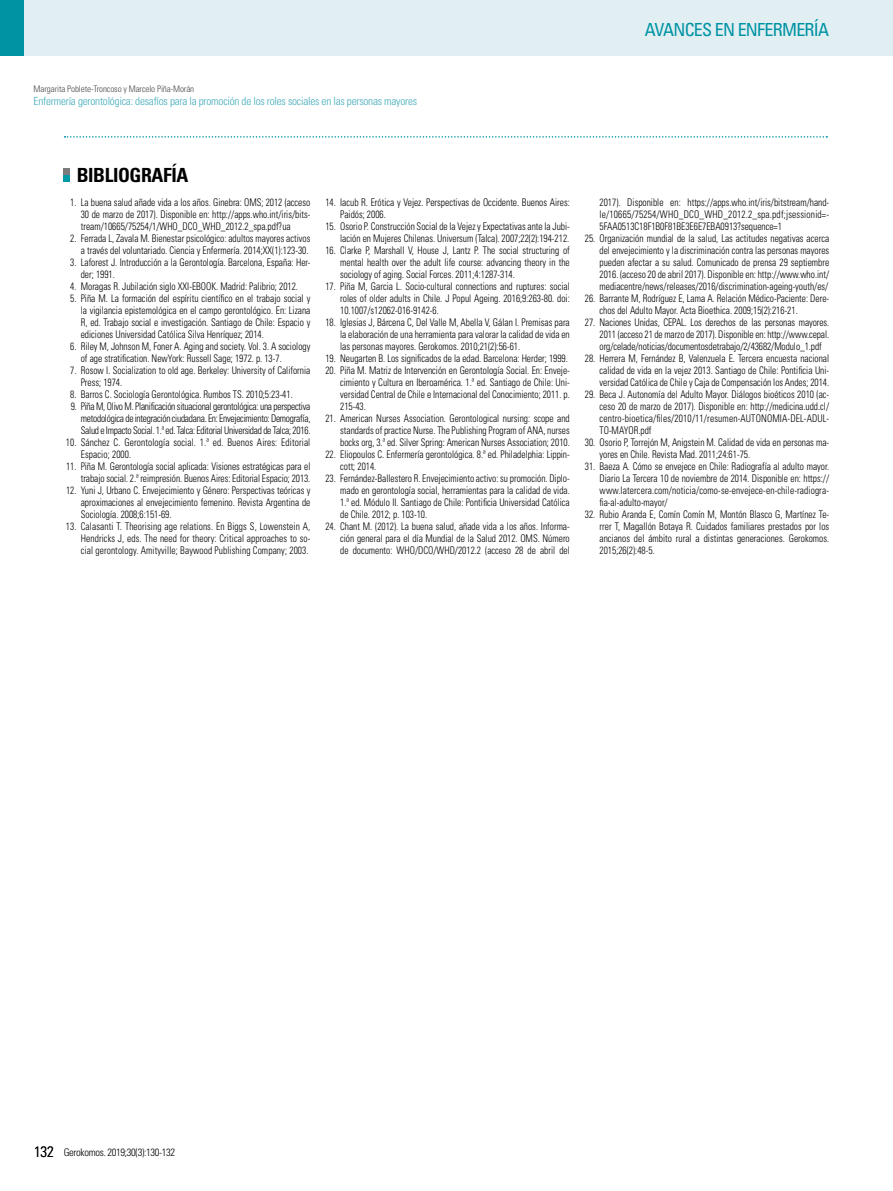
<style>
.page{position:relative;width:893px;height:1191px;background:#fff}
.page>*{position:absolute;margin:0;border:0;box-sizing:border-box;transform-origin:0 0}
.t1{font:700 condensed 19.5px "Univers LT Std";letter-spacing:-.02em;color:#000}
.t2{font:condensed 18px "Univers LT Std";letter-spacing:-.04em;color:#0093a4}
.t3{font:300 condensed 11.25px "Univers LT Std";letter-spacing:-.02em;color:#42abba}
.t4{font:300 condensed 10.5px/12px "Univers LT Std";color:#000;text-align:justify;scale:.9 1}
.t5{font:300 condensed 10.5px "Univers LT Std";letter-spacing:-.03em;color:#000}
.t6{font:300 condensed 9px "Univers LT Std";letter-spacing:-.01em;color:#4a4a49}
.s1{font-size:15px}
</style>
<div class="page">
<div style="left:0;top:0;width:893px;height:55px;background:#e2eff2"></div>
<div style="left:0;top:0;width:24px;height:55px;background:#0093a4"></div>
<svg style="left:64px;top:168px;width:6px;height:14px"></svg>
<svg style="left:65px;top:136px;width:762px;height:2px"></svg>
<p class="t6" style="left:34px;top:83px;width:162px">Margarita Poblete-Troncoso y Marcelo Piña-Morán</p>
<p class="t3" style="left:34px;top:94px;width:385px">Enfermería gerontológica: desafíos para la promoción de los roles sociales en las personas mayores</p>
<h2 class="t2" style="left:645px;top:18px;width:186px">AVANCES EN ENFERMERÍA</h2>
<h1 class="t1" style="left:77px;top:163px;width:113px">BIBLIOGRAFÍA</h1>
<p class="t4" style="left:81px;top:196px;width:257px;text-indent:-11px">1. La buena salud añade vida a los años. Ginebra: OMS; 2012 (acceso 30 de marzo de 2017). Disponible en: http://apps.who.int/iris/bits&shy;tream/10665/75254/1/WHO_DCO_WHD_2012.2_spa.pdf?ua</p>
<p class="t4" style="left:70px;top:232px;width:268px;text-align:right">2. Ferrada L, Zavala M. Bienestar psicológico: adultos mayores activos a través del voluntariado. Ciencia y Enfermería. 2014;XX(1):123-30.</p>
<p class="t4" style="left:81px;top:256px;width:257px;text-indent:-11px">3. Laforest J. Introducción a la Gerontología. Barcelona, España: Her&shy;der; 1991.</p>
<p class="t4" style="left:70px;top:280px;width:255px">4. Moragas R. Jubilación siglo XXI-EBOOK. Madrid: Palibrio; 2012.</p>
<p class="t4" style="left:81px;top:292px;width:257px;text-indent:-11px">5. Piña M. La formación del espíritu científico en el trabajo social y la vigilancia epistemológica en el campo gerontológico. En: Lizana R, ed. Trabajo social e investigación. Santiago de Chile: Espacio y ediciones Universidad Católica Silva Henríquez; 2014.</p>
<p class="t4" style="left:81px;top:340px;width:257px;text-indent:-11px">6. Riley M, Johnson M, Foner A. Aging and society. Vol. 3. A sociology of age stratification. NewYork: Russell Sage; 1972. p. 13-7.</p>
<p class="t4" style="left:81px;top:364px;width:257px;text-indent:-11px">7. Rosow I. Socialization to old age. Berkeley: University of California<br>Press; 1974.</p>
<p class="t4" style="left:70px;top:388px;width:249px">8. Barros C. Sociología Gerontológica. Rumbos TS. 2010;5:23-41.</p>
<p class="t4" style="left:81px;top:400px;width:257px;text-indent:-10px">9. Piña M, Olivo M. Planificación situacional gerontológica: una perspectiva metodológica de integración ciudadana. En: Envejecimiento: Demografía, Salud e Impacto Social. 1.ª ed. Talca: Editorial Universidad de Talca; 2016.</p>
<p class="t4" style="left:81px;top:436px;width:257px;text-indent:-15px">10. Sánchez C. Gerontología social. 1.ª ed. Buenos Aires: Editorial<br>Espacio; 2000.</p>
<p class="t4" style="left:66px;top:460px;width:273px;text-align:right">11. Piña M. Gerontología social aplicada: Visiones estratégicas para el trabajo social. 2.ª reimpresión. Buenos Aires: Editorial Espacio; 2013.</p>
<p class="t4" style="left:81px;top:484px;width:257px;text-indent:-15px">12. Yuni J, Urbano C. Envejecimiento y Género: Perspectivas teóricas y aproximaciones al envejecimiento femenino. Revista Argentina de Sociología. 2008;6:151-69.</p>
<p class="t4" style="left:81px;top:520px;width:257px;text-indent:-15px">13. Calasanti T. Theorising age relations. En Biggs S, Lowenstein A, Hendricks J, eds. The need for theory: Critical approaches to so&shy;cial gerontology. Amityville; Baywood Publishing Company; 2003.</p>
<p class="t4" style="left:340px;top:196px;width:257px;text-indent:-15px">14. Iacub R. Erótica y Vejez. Perspectivas de Occidente. Buenos Aires:<br>Paidós; 2006.</p>
<p class="t4" style="left:325px;top:220px;width:273px;text-align:right">15. Osorio P. Construcción Social de la Vejez y Expectativas ante la Jubi&shy;lación en Mujeres Chilenas. Universum (Talca). 2007;22(2):194-212.</p>
<p class="t4" style="left:340px;top:244px;width:257px;text-indent:-15px">16. Clarke P, Marshall V, House J, Lantz P. The social structuring of mental health over the adult life course: advancing theory in the sociology of aging. Social Forces. 2011;4:1287-314.</p>
<p class="t4" style="left:340px;top:280px;width:257px;text-indent:-15px">17. Piña M, Garcia L. Socio-cultural connections and ruptures: social roles of older adults in Chile. J Popul Ageing. 2016;9:263-80. doi:<br>10.1007/s12062-016-9142-6.</p>
<p class="t4" style="left:340px;top:316px;width:257px;text-indent:-15px">18. Iglesias J, Bárcena C, Del Valle M, Abella V, Gálan I. Premisas para la elaboración de una herramienta para valorar la calidad de vida en las personas mayores. Gerokomos. 2010;21(2):56-61.</p>
<p class="t4" style="left:325px;top:352px;width:271px">19. Neugarten B. Los significados de la edad. Barcelona: Herder; 1999.</p>
<p class="t4" style="left:340px;top:364px;width:257px;text-indent:-15px">20. Piña M. Matriz de Intervención en Gerontología Social. En: Enveje&shy;cimiento y Cultura en Iberoamérica. 1.ª ed. Santiago de Chile: Uni&shy;versidad Central de Chile e Internacional del Conocimiento; 2011. p.<br>215-43.</p>
<p class="t4" style="left:340px;top:412px;width:257px;text-indent:-15px">21. American Nurses Association. Gerontological nursing: scope and standards of practice Nurse. The Publishing Program of ANA, nurses bocks org, 3.ª ed. Silver Spring: American Nurses Association; 2010.</p>
<p class="t4" style="left:340px;top:448px;width:257px;text-indent:-15px">22. Eliopoulos C. Enfermería gerontológica. 8.ª ed. Philadelphia: Lippin&shy;cott; 2014.</p>
<p class="t4" style="left:340px;top:472px;width:257px;text-indent:-15px">23. Fernández-Ballestero R. Envejecimiento activo: su promoción. Diplo&shy;mado en gerontología social, herramientas para la calidad de vida.<br>1.ª ed. Módulo II. Santiago de Chile: Pontificia Universidad Católica de Chile. 2012; p. 103-10.</p>
<p class="t4" style="left:340px;top:520px;width:257px;text-indent:-15px">24. Chant M. (2012). La buena salud, añade vida a los años. Informa&shy;ción general para el día Mundial de la Salud 2012. OMS. Número de documento: WHO/DCO/WHD/2012.2 (acceso 28 de abril del</p>
<p class="t4" style="left:600px;top:196px;width:257px">2017). Disponible en: https://apps.who.int/iris/bitstream/hand&shy;le/10665/75254/WHO_DCO_WHD_2012.2_spa.pdf;jsessionid=- 5FAA0513C18F1B0F81BE3E6E7EBA0913?sequence=1</p>
<p class="t4" style="left:600px;top:232px;width:257px;text-indent:-15px">25. Organización mundial de la salud, Las actitudes negativas acerca del envejecimiento y la discriminación contra las personas mayores pueden afectar a su salud. Comunicado de prensa 29 septiembre 2016. (acceso 20 de abril 2017). Disponible en: http://www.who.int/ mediacentre/news/releases/2016/discrimination-ageing-youth/es/</p>
<p class="t4" style="left:600px;top:292px;width:257px;text-indent:-15px">26. Barrante M, Rodríguez E, Lama A. Relación Médico-Paciente: Dere&shy;chos del Adulto Mayor. Acta Bioethica. 2009;15(2):216-21.</p>
<p class="t4" style="left:600px;top:316px;width:257px;text-indent:-15px">27. Naciones Unidas, CEPAL. Los derechos de las personas mayores.<br>2011 (acceso 21 de marzo de 2017). Disponible en: http://www.cepal. org/celade/noticias/documentosdetrabajo/2/43682/Modulo_1.pdf</p>
<p class="t4" style="left:600px;top:352px;width:257px;text-indent:-15px">28. Herrera M, Fernández B, Valenzuela E. Tercera encuesta nacional calidad de vida en la vejez 2013. Santiago de Chile: Pontificia Uni&shy;versidad Católica de Chile y Caja de Compensación los Andes; 2014.</p>
<p class="t4" style="left:600px;top:388px;width:257px;text-indent:-15px">29. Beca J. Autonomía del Adulto Mayor. Diálogos bioéticos 2010 (ac&shy;ceso 20 de marzo de 2017). Disponible en: http://medicina.udd.cl/ centro-bioetica/files/2010/11/resumen-AUTONOMIA-DEL-ADUL-TO-MAYOR.pdf</p>
<p class="t4" style="left:600px;top:436px;width:257px;text-indent:-15px">30. Osorio P, Torrejón M, Anigstein M. Calidad de vida en personas ma&shy;yores en Chile. Revista Mad. 2011;24:61-75.</p>
<p class="t4" style="left:600px;top:460px;width:257px;text-indent:-15px">31. Baeza A. Cómo se envejece en Chile: Radiografía al adulto mayor.<br>Diario La Tercera 10 de noviembre de 2014. Disponible en: https:// www.latercera.com/noticia/como-se-envejece-en-chile-radiogra&shy;fia-al-adulto-mayor/</p>
<p class="t4" style="left:600px;top:508px;width:257px;text-indent:-15px">32. Rubio Aranda E, Comín Comín M, Montón Blasco G, Martínez Te&shy;rrer T, Magallón Botaya R. Cuidados familiares prestados por los ancianos del ámbito rural a distintas generaciones. Gerokomos.<br>2015;26(2):48-5.</p>
<p class="t5" style="left:34px;top:1145px;width:143px"><span class="s1">132</span> Gerokomos. 2019;30(3):130-132</p>
</div>
